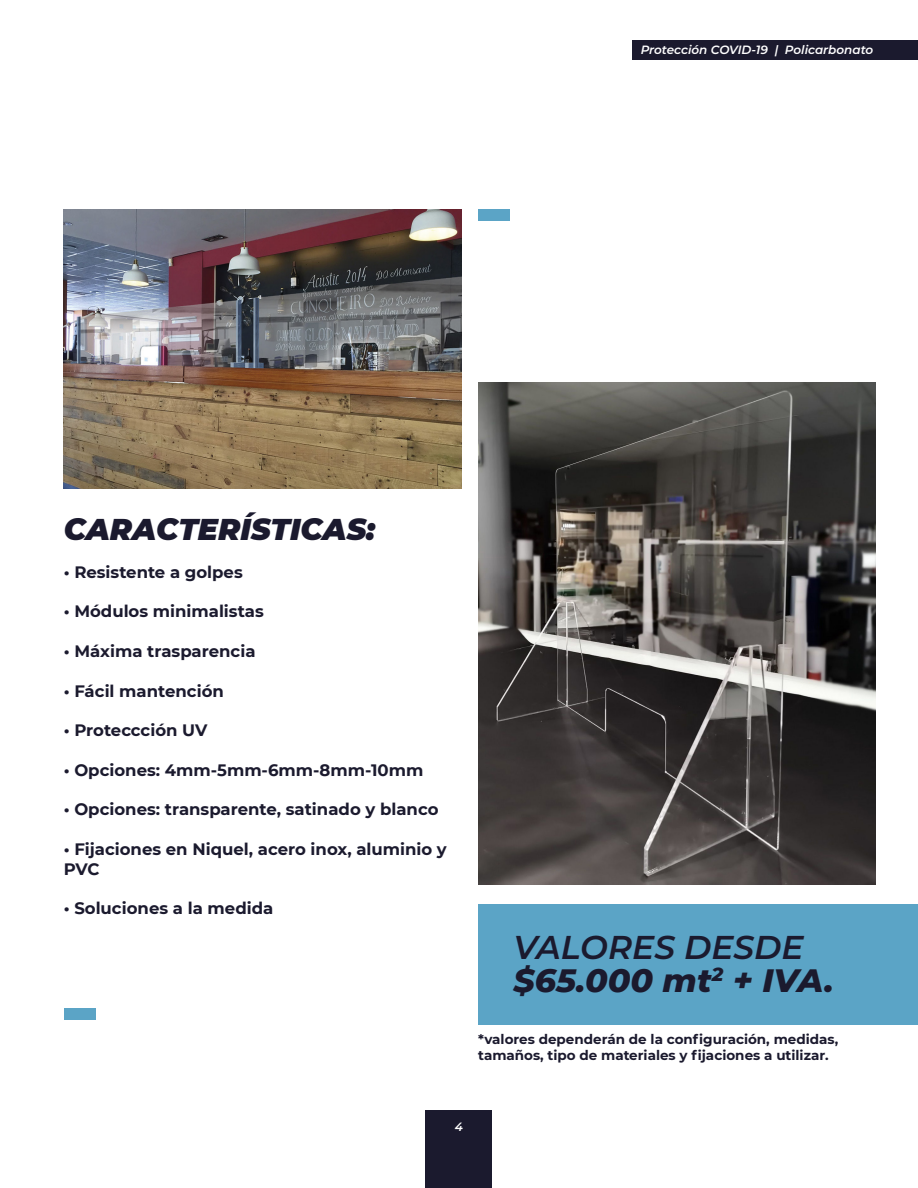
<style>
.page{position:relative;width:918px;height:1188px;background:#fff}
.page>*{position:absolute;margin:0;border:0;box-sizing:border-box;transform-origin:0 0}
.t1{font:italic 800 33px/33px "Montserrat";color:#1b1a2e}
.t2{font:italic 900 30px "Montserrat";color:#1b1a2e}
.t3{font:700 16.5px/19.8px "Montserrat";color:#1b1a2e}
.t4{font:700 13.5px/16.2px "Montserrat";color:#1b1a2e}
.t5{font:italic 600 12px "Montserrat";color:#fff}
.s1{font-weight:600}
</style>
<div class="page">
<div style="left:633px;top:40px;width:285px;height:20px;background:#1b1a2e"></div>
<img style="left:478px;top:383px;width:397px;height:502px">
<div style="left:478px;top:904px;width:440px;height:120px;background:#5ba4c6"></div>
<div style="left:64px;top:1008px;width:31px;height:12px;background:#5ba4c6"></div>
<div style="left:478px;top:209px;width:32px;height:12px;background:#5ba4c6"></div>
<div style="left:426px;top:1110px;width:66px;height:78px;background:#1b1a2e"></div>
<img style="left:64px;top:209px;width:397px;height:280px">
<p class="t5" style="left:641px;top:41px;width:234px">Protección COVID-19 | Policarbonato</p>
<h2 class="t2" style="left:64px;top:507px;width:313px">CARACTERÍSTICAS:</h2>
<p class="t3" style="left:64px;top:561px;width:181px">• Resistente a golpes</p>
<p class="t3" style="left:64px;top:601px;width:202px">• Módulos minimalistas</p>
<p class="t3" style="left:64px;top:640px;width:193px">• Máxima trasparencia</p>
<p class="t3" style="left:64px;top:680px;width:162px">• Fácil mantención</p>
<p class="t3" style="left:64px;top:720px;width:145px">• Proteccción UV</p>
<p class="t3" style="left:64px;top:759px;width:361px">• Opciones: 4mm-5mm-6mm-8mm-10mm</p>
<p class="t3" style="left:64px;top:799px;width:376px">• Opciones: transparente, satinado y blanco</p>
<p class="t3" style="left:64px;top:838px;width:385px">• Fijaciones en Niquel, acero inox, aluminio y<br>PVC</p>
<p class="t3" style="left:64px;top:898px;width:211px">• Soluciones a la medida</p>
<h1 class="t1" style="left:513px;top:929px;width:322px"><span class="s1">VALORES DESDE </span>$65.000 mt<sup>2</sup> + IVA.</h1>
<p class="t4" style="left:478px;top:1030px;width:362px">*valores dependerán de la configuración, medidas, tamaños, tipo de materiales y fijaciones a utilizar.</p>
<p class="t5" style="left:455px;top:1118px;width:10px">4</p>
</div>
